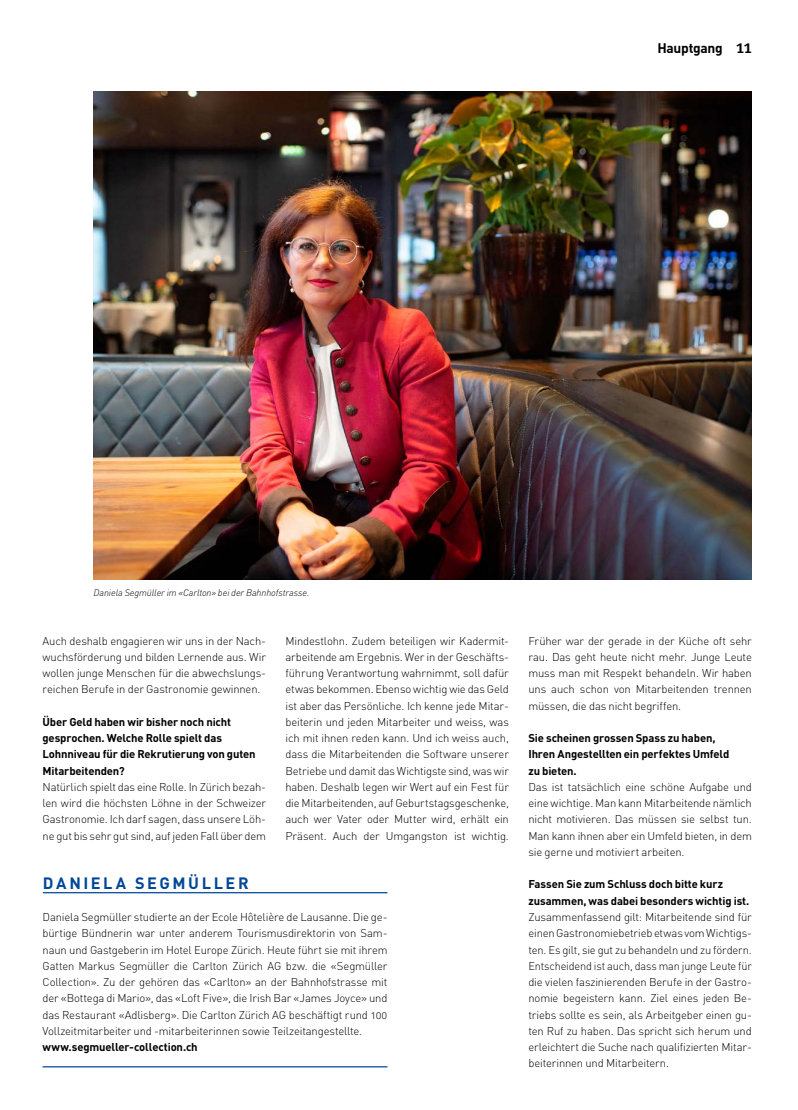
<style>
.page{position:relative;width:798px;height:1110px;background:#fff}
.page>*{position:absolute;margin:0;border:0;box-sizing:border-box;transform-origin:0 0}
.t1{font:700 16.25px "DINOT";letter-spacing:.155em;color:#004799}
.t2{font:700 13.75px "DINOT";letter-spacing:-.02em;color:#000}
.t3{font:300 11.25px/16.2px "DINOT";letter-spacing:-.015em;color:#000;text-align:justify}
.t4{font:700 11.25px/16.2px "DINOT";letter-spacing:-.01em;color:#000}
.t5{font:italic 300 9.38px "DINOT";letter-spacing:-.01em;color:#000}
.s1{font-family:"Caecilia LT Std";font-weight:800}
</style>
<div class="page">
<hr style="left:43px;top:1065px;width:344px;height:2px;background:#004799">
<hr style="left:43px;top:891px;width:344px;height:2px;background:#004799">
<img style="left:93px;top:92px;width:658px;height:487px">
<p class="t2" style="left:657px;top:39px;width:96px">Hauptgang <span class="s1">11</span></p>
<p class="t5" style="left:93px;top:586px;width:217px">Daniela Segmüller im «Carlton» bei der Bahnhofstrasse.</p>
<p class="t3" style="left:43px;top:632px;width:225px">Auch deshalb engagieren wir uns in der Nach&shy;wuchsförderung und bilden Lernende aus. Wir wollen junge Menschen für die abwechslungs&shy;reichen Berufe in der Gastronomie gewinnen.</p>
<p class="t4" style="left:43px;top:713px;width:214px">Über Geld haben wir bisher noch nicht gesprochen. Welche Rolle spielt das Lohnniveau für die Rekrutierung von guten Mitarbeitenden?</p>
<p class="t3" style="left:43px;top:778px;width:225px">Natürlich spielt das eine Rolle. In Zürich bezah&shy;len wird die höchsten Löhne in der Schweizer Gastronomie. Ich darf sagen, dass unsere Löh&shy;ne gut bis sehr gut sind, auf jeden Fall über dem</p>
<p class="t3" style="left:285px;top:632px;width:225px">Mindestlohn. Zudem beteiligen wir Kadermit&shy;arbeitende am Ergebnis. Wer in der Geschäfts&shy;führung Verantwortung wahrnimmt, soll dafür etwas bekommen. Ebenso wichtig wie das Geld ist aber das Persönliche. Ich kenne jede Mitar&shy;beiterin und jeden Mitarbeiter und weiss, was ich mit ihnen reden kann. Und ich weiss auch, dass die Mitarbeitenden die Software unserer Betriebe und damit das Wichtigste sind, was wir haben. Deshalb legen wir Wert auf ein Fest für die Mitarbeitenden, auf Geburtstagsgeschenke, auch wer Vater oder Mutter wird, erhält ein Präsent. Auch der Umgangston ist wichtig.</p>
<p class="t3" style="left:528px;top:632px;width:225px">Früher war der gerade in der Küche oft sehr rau. Das geht heute nicht mehr. Junge Leute muss man mit Respekt behandeln. Wir haben uns auch schon von Mitarbeitenden trennen müssen, die das nicht begriffen.</p>
<p class="t4" style="left:528px;top:729px;width:202px">Sie scheinen grossen Spass zu haben,<br>Ihren Angestellten ein perfektes Umfeld zu bieten.</p>
<p class="t3" style="left:528px;top:778px;width:225px">Das ist tatsächlich eine schöne Aufgabe und eine wichtige. Man kann Mitarbeitende nämlich nicht motivieren. Das müssen sie selbst tun.<br>Man kann ihnen aber ein Umfeld bieten, in dem sie gerne und motiviert arbeiten.</p>
<p class="t4" style="left:528px;top:875px;width:222px">Fassen Sie zum Schluss doch bitte kurz zusammen, was dabei besonders wichtig ist.</p>
<p class="t3" style="left:528px;top:908px;width:225px">Zusammenfassend gilt: Mitarbeitende sind für einen Gastronomiebetrieb etwas vom Wichtigs&shy;ten. Es gilt, sie gut zu behandeln und zu fördern.<br>Entscheidend ist auch, dass man junge Leute für die vielen faszinierenden Berufe in der Gastro&shy;nomie begeistern kann. Ziel eines jeden Be&shy;triebs sollte es sein, als Arbeitgeber einen gu&shy;ten Ruf zu haben. Das spricht sich herum und erleichtert die Suche nach qualifizierten Mitar&shy;beiterinnen und Mitarbeitern.</p>
<h1 class="t1" style="left:43px;top:871px;width:207px">DANIELA SEGMÜLLER</h1>
<p class="t3" style="left:43px;top:908px;width:346px">Daniela Segmüller studierte an der Ecole Hôtelière de Lausanne. Die ge&shy;bürtige Bündnerin war unter anderem Tourismusdirektorin von Sam&shy;naun und Gastgeberin im Hotel Europe Zürich. Heute führt sie mit ihrem Gatten Markus Segmüller die Carlton Zürich AG bzw. die «Segmüller Collection». Zu der gehören das «Carlton» an der Bahnhofstrasse mit der «Bottega di Mario», das «Loft Five», die Irish Bar «James Joyce» und das Restaurant «Adlisberg». Die Carlton Zürich AG beschäftigt rund 100<br>Vollzeitmitarbeiter und - mitarbeiterinnen sowie Teilzeitangestellte.</p>
<p class="t4" style="left:43px;top:1038px;width:157px">www.segmueller-collection.ch</p>
</div>
